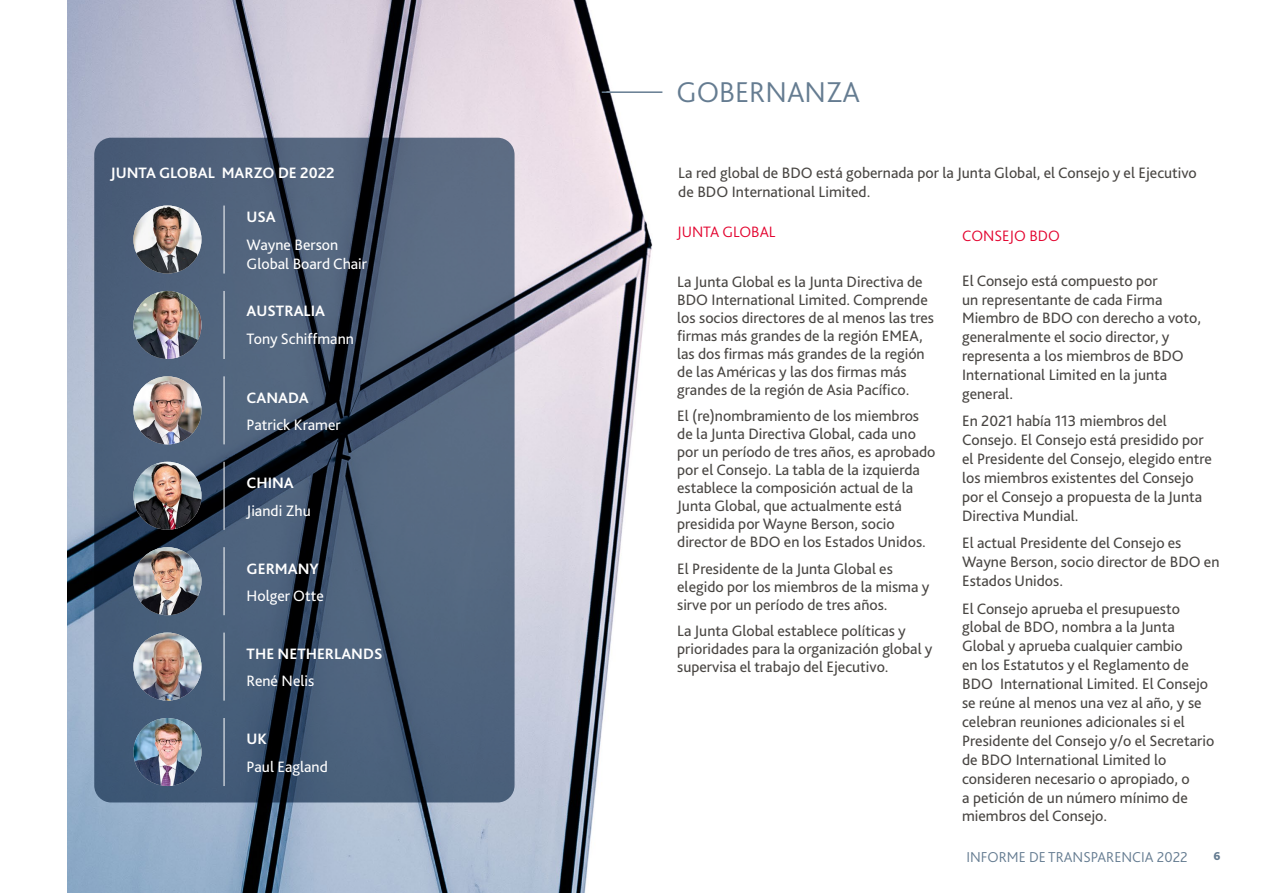
<style>
.page{position:relative;width:1263px;height:893px;background:#fff}
.page>*{position:absolute;margin:0;border:0;box-sizing:border-box;transform-origin:0 0}
.t1{font:300 30px "Bliss Pro";color:#657c91}
.t2{font:15.75px/18.9px "Bliss Pro";color:#494643}
.t3{font:15.75px/18.9px "Bliss Pro";color:#fff}
.t4{font:700 15.75px "Bliss Pro";color:#fff}
.t5{font:300 15.75px "Bliss Pro";color:#e3032e}
.t6{font:300 15px "Bliss Pro";color:#657c91}
.t7{font:800 12px "Bliss Pro";color:#657c91}
</style>
<div class="page">
<img style="left:67px;top:0;width:586px;height:893px">
<svg style="left:94px;top:138px;width:420px;height:664px;background:#45576e"></svg>
<img style="left:133px;top:206px;width:68px;height:68px;border-radius:34px">
<img style="left:133px;top:291px;width:68px;height:68px;border-radius:34px">
<img style="left:133px;top:376px;width:68px;height:68px;border-radius:34px">
<img style="left:133px;top:462px;width:68px;height:68px;border-radius:34px">
<img style="left:133px;top:547px;width:68px;height:68px;border-radius:34px">
<img style="left:133px;top:633px;width:68px;height:68px;border-radius:34px">
<img style="left:133px;top:718px;width:68px;height:68px;border-radius:34px">
<hr style="left:224px;top:206px;width:1px;height:68px;background:#fff">
<hr style="left:224px;top:291px;width:1px;height:68px;background:#fff">
<hr style="left:224px;top:376px;width:1px;height:68px;background:#fff">
<hr style="left:224px;top:462px;width:1px;height:68px;background:#fff">
<hr style="left:224px;top:547px;width:1px;height:68px;background:#fff">
<hr style="left:224px;top:633px;width:1px;height:68px;background:#fff">
<hr style="left:224px;top:718px;width:1px;height:68px;background:#fff">
<hr style="left:602px;top:91px;width:60px;height:2px;background:#657c91">
<p class="t4" style="left:111px;top:163px;width:226px">JUNTA GLOBAL MARZO DE 2022</p>
<p class="t4" style="left:247px;top:207px;width:31px">USA</p>
<p class="t3" style="left:247px;top:235px;width:122px">Wayne Berson<br>Global Board Chair</p>
<p class="t4" style="left:247px;top:301px;width:80px">AUSTRALIA</p>
<p class="t3" style="left:247px;top:329px;width:109px">Tony Schiffmann</p>
<p class="t4" style="left:247px;top:388px;width:64px">CANADA</p>
<p class="t3" style="left:247px;top:415px;width:96px">Patrick Kramer</p>
<p class="t4" style="left:247px;top:473px;width:49px">CHINA</p>
<p class="t3" style="left:247px;top:500px;width:66px">Jiandi Zhu</p>
<p class="t4" style="left:247px;top:559px;width:74px">GERMANY</p>
<p class="t3" style="left:247px;top:586px;width:79px">Holger Otte</p>
<p class="t4" style="left:247px;top:644px;width:137px">THE NETHERLANDS</p>
<p class="t3" style="left:247px;top:671px;width:69px">René Nelis</p>
<p class="t4" style="left:247px;top:729px;width:22px">UK</p>
<p class="t3" style="left:247px;top:757px;width:83px">Paul Eagland</p>
<h1 class="t1" style="left:676px;top:74px;width:185px">GOBERNANZA</h1>
<p class="t2" style="left:678px;top:163px;width:520px">La red global de BDO está gobernada por la Junta Global, el Consejo y el Ejecutivo de BDO International Limited.</p>
<p class="t5" style="left:962px;top:226px;width:99px">CONSEJO BDO</p>
<p class="t2" style="left:962px;top:271px;width:241px">El Consejo está compuesto por<br>un representante de cada Firma<br>Miembro de BDO con derecho a voto, generalmente el socio director, y representa a los miembros de BDO<br>International Limited en la junta general.</p>
<p class="t2" style="left:962px;top:411px;width:251px">En 2021 había 113 miembros del Consejo. El Consejo está presidido por el Presidente del Consejo, elegido entre los miembros existentes del Consejo por el Consejo a propuesta de la Junta Directiva Mundial.</p>
<p class="t2" style="left:962px;top:533px;width:259px">El actual Presidente del Consejo es<br>Wayne Berson, socio director de BDO en<br>Estados Unidos.</p>
<p class="t2" style="left:962px;top:598px;width:254px">El Consejo aprueba el presupuesto global de BDO, nombra a la Junta Global y aprueba cualquier cambio<br>en los Estatutos y el Reglamento de BDO International Limited. El Consejo se reúne al menos una vez al año, y se celebran reuniones adicionales si el Presidente del Consejo y/o el Secretario de BDO International Limited lo consideren necesario o apropiado, o<br>a petición de un número mínimo de miembros del Consejo.</p>
<p class="t5" style="left:677px;top:222px;width:100px">JUNTA GLOBAL</p>
<p class="t2" style="left:677px;top:272px;width:258px;line-height:18px">La Junta Global es la Junta Directiva de BDO International Limited. Comprende los socios directores de al menos las tres firmas más grandes de la región EMEA, las dos firmas más grandes de la región de las Américas y las dos firmas más grandes de la región de Asia Pacífico.</p>
<p class="t2" style="left:677px;top:407px;width:260px;line-height:18px">El (re)nombramiento de los miembros de la Junta Directiva Global, cada uno por un período de tres años, es aprobado por el Consejo. La tabla de la izquierda establece la composición actual de la Junta Global, que actualmente está presidida por Wayne Berson, socio director de BDO en los Estados Unidos.</p>
<p class="t2" style="left:677px;top:559px;width:254px;line-height:18px">El Presidente de la Junta Global es elegido por los miembros de la misma y sirve por un período de tres años.</p>
<p class="t2" style="left:677px;top:622px;width:257px;line-height:18px">La Junta Global establece políticas y prioridades para la organización global y supervisa el trabajo del Ejecutivo.</p>
<p class="t6" style="left:966px;top:847px;width:223px">INFORME DE TRANSPARENCIA 2022</p>
<p class="t7" style="left:1213px;top:848px;width:9px">6</p>
</div>
